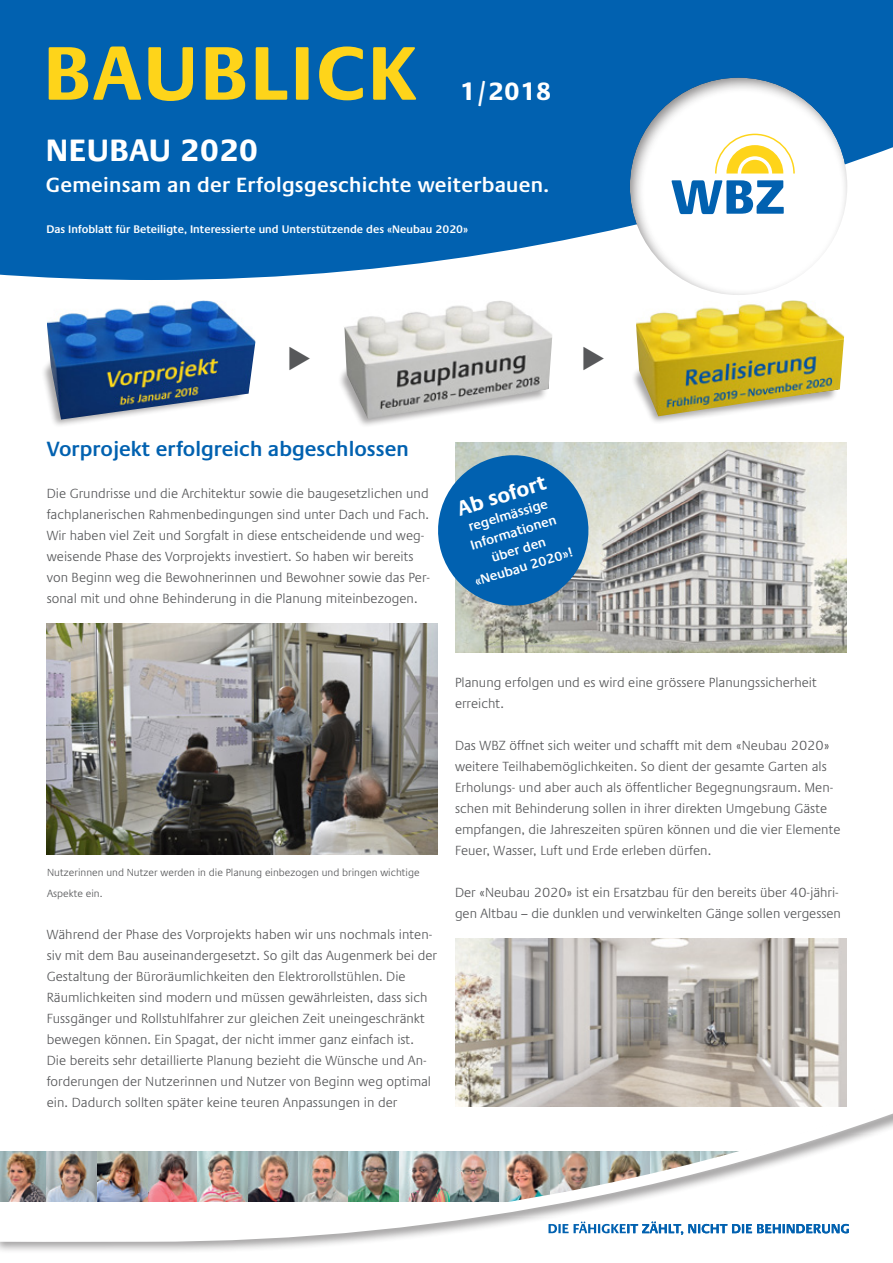
<style>
.page{position:relative;width:893px;height:1263px;background:#fff}
.page>*{position:absolute;margin:0;border:0;box-sizing:border-box;transform-origin:0 0}
.t1{font:700 77.25px "Praxis LT Pro";letter-spacing:.03em;color:#fed41a}
.t2{font:700 31.5px "Praxis LT Pro";letter-spacing:.01em;color:#fff}
.t3{font:700 25.5px "Praxis LT Pro";color:#fff}
.t4{font:600 21px "Praxis LT Pro";letter-spacing:.01em;color:#fff}
.U-Titel_Semibold_9_1{font:600 21px "Praxis LT Pro";color:#0161b0}
.t5{font:700 21px "Praxis LT Pro";color:#fff}
.Aufzählung{font:300 13.5px/21px "Praxis LT Pro";color:#57585a}
.t6{font:600 13.5px/18px "Praxis LT Pro";color:#fff;text-align:center}
.Aufzählung-2{font:600 11.25px "Praxis LT Pro";color:#fff}
.Aufzählung-3{font:300 10.5px/21px "Praxis LT Pro";color:#57585a}
</style>
<div class="page">
<svg style="left:0;top:0;width:893px;height:280px;fill:#0161b0"></svg>
<div style="left:631px;top:358px;width:209px;height:66px;background:#231f20;opacity:.4"></div>
<div style="left:628px;top:75px;width:220px;height:221px;background:#231f20;opacity:.55"></div>
<svg style="left:715px;top:134px;width:80px;height:40px"></svg>
<svg style="left:672px;top:180px;width:112px;height:34px"></svg>
<div style="left:0;top:1095px;width:893px;height:159px;background:#231f20;opacity:.43"></div>
<img style="left:0;top:1098px;width:893px;height:144px">
<img style="left:455px;top:442px;width:391px;height:211px">
<svg style="left:548px;top:1221px;width:301px;height:14px"></svg>
<img style="left:635px;top:300px;width:210px;height:116px">
<div style="left:41px;top:326px;width:210px;height:102px;background:#231f20;opacity:.4"></div>
<img style="left:47px;top:300px;width:208px;height:120px">
<div style="left:338px;top:355px;width:211px;height:73px;background:#231f20;opacity:.4"></div>
<img style="left:343px;top:301px;width:209px;height:119px">
<svg style="left:438px;top:450px;width:156px;height:161px"></svg>
<svg style="left:0;top:1202px;width:509px;height:35px"></svg>
<img style="left:47px;top:624px;width:391px;height:231px">
<img style="left:455px;top:939px;width:391px;height:168px">
<p class="t1" style="left:43px;top:27px;width:374px">BAUBLICK</p>
<p class="t2" style="left:46px;top:132px;width:214px">NEUBAU 2020</p>
<p class="t3" style="left:460px;top:76px;width:93px">1/2018</p>
<p class="t4" style="left:46px;top:172px;width:505px">Gemeinsam an der Erfolgsgeschichte weiterbauen.</p>
<p class="Aufzählung-2" style="left:46px;top:222px;width:423px">Das Infoblatt für Beteiligte, Interessierte und Unterstützende des «Neubau 2020»</p>
<p class="U-Titel_Semibold_9_1" style="left:47px;top:436px;width:364px">Vorprojekt erfolgreich abgeschlossen</p>
<p class="Aufzählung" style="left:47px;top:483px;width:385px">Die Grundrisse und die Architektur sowie die baugesetzlichen und fachplanerischen Rahmenbedingungen sind unter Dach und Fach.<br>Wir haben viel Zeit und Sorgfalt in diese entscheidende und weg&shy;weisende Phase des Vorprojekts investiert. So haben wir bereits von Beginn weg die Bewohnerinnen und Bewohner sowie das Per&shy;sonal mit und ohne Behinderung in die Planung miteinbezogen.</p>
<p class="t5" style="left:455px;top:497px;width:93px;rotate:-17deg">Ab sofort</p>
<p class="t6" style="left:457px;top:521px;width:104px;rotate:-17deg">regelmässige<br>Informationen über den «Neubau 2020»!</p>
<p class="Aufzählung-3" style="left:47px;top:862px;width:374px">Nutzerinnen und Nutzer werden in die Planung einbezogen und bringen wichtige<br>Aspekte ein.</p>
<p class="Aufzählung" style="left:47px;top:924px;width:392px">Während der Phase des Vorprojekts haben wir uns nochmals inten&shy;siv mit dem Bau auseinandergesetzt. So gilt das Augenmerk bei der Gestaltung der Büroräumlichkeiten den Elektrorollstühlen. Die Räumlichkeiten sind modern und müssen gewährleisten, dass sich Fussgänger und Rollstuhlfahrer zur gleichen Zeit uneingeschränkt bewegen können. Ein Spagat, der nicht immer ganz einfach ist.</p>
<p class="Aufzählung" style="left:47px;top:1050px;width:386px">Die bereits sehr detaillierte Planung bezieht die Wünsche und An&shy;forderungen der Nutzerinnen und Nutzer von Beginn weg optimal ein. Dadurch sollten später keine teuren Anpassungen in der</p>
<p class="Aufzählung" style="left:455px;top:672px;width:363px">Planung erfolgen und es wird eine grössere Planungssicherheit erreicht.</p>
<p class="Aufzählung" style="left:455px;top:735px;width:387px">Das WBZ öffnet sich weiter und schafft mit dem «Neubau 2020» weitere Teilhabemöglichkeiten. So dient der gesamte Garten als Erholungs- und aber auch als öffentlicher Begegnungsraum. Men&shy;schen mit Behinderung sollen in ihrer direkten Umgebung Gäste empfangen, die Jahreszeiten spüren können und die vier Elemente Feuer, Wasser, Luft und Erde erleben dürfen.</p>
<p class="Aufzählung" style="left:455px;top:882px;width:387px">Der «Neubau 2020» ist ein Ersatzbau für den bereits über 40-jähri&shy;gen Altbau – die dunklen und verwinkelten Gänge sollen vergessen</p>
</div>
